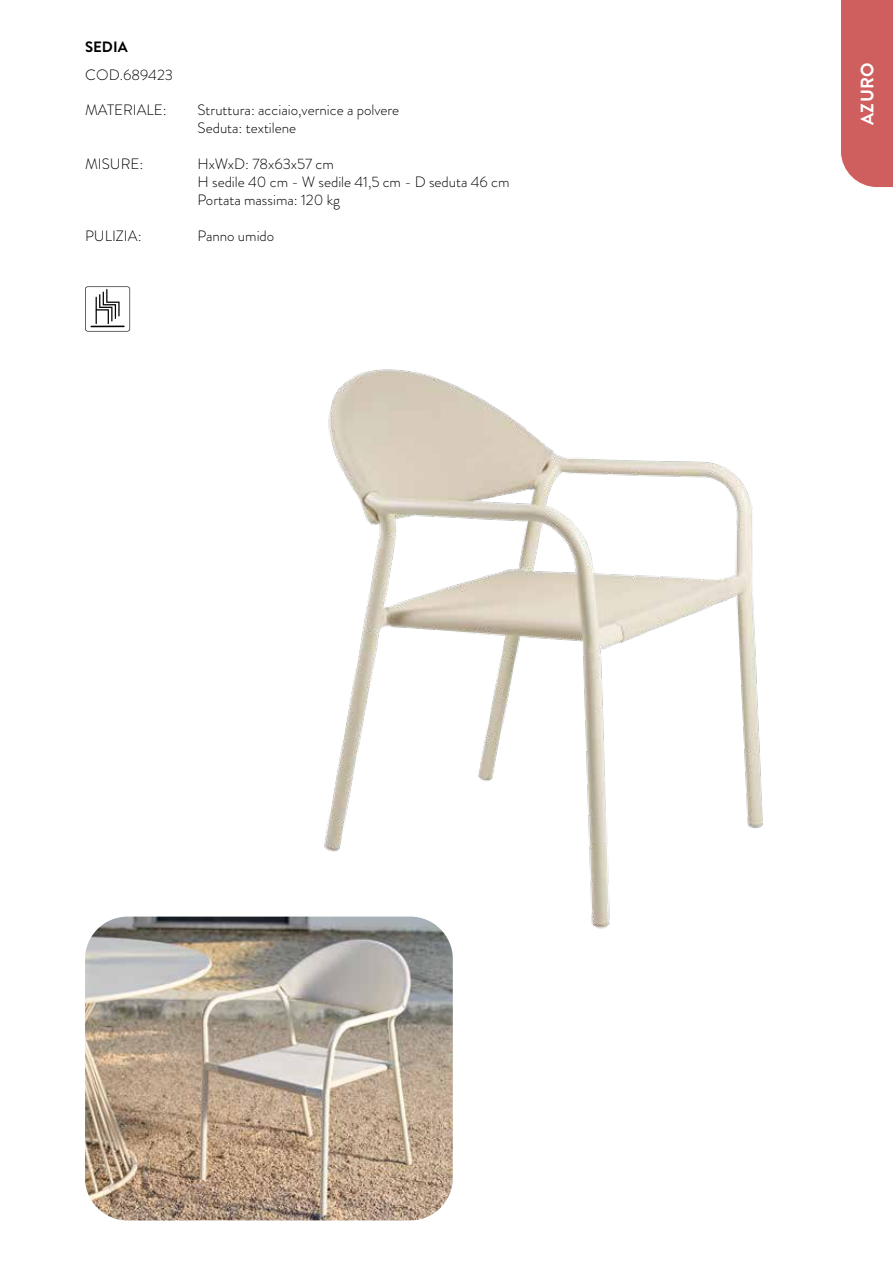
<style>
.page{position:relative;width:893px;height:1263px;background:#fff}
.page>*{position:absolute;margin:0;border:0;box-sizing:border-box;transform-origin:0 0}
.t1{font:700 18px "Brandon Grotesque";letter-spacing:.02em;color:#fff}
.t2{font:300 15px/18px "Brandon Grotesque";color:#000}
.t3{font:700 15px "Brandon Grotesque";color:#000}
</style>
<div class="page">
<div style="left:841px;top:0;width:52px;height:188px;background:#cf5e5e"></div>
<svg style="left:85px;top:286px;width:45px;height:45px"></svg>
<img style="left:324px;top:369px;width:439px;height:560px">
<img style="left:85px;top:916px;width:368px;height:304px">
<p class="t3" style="left:85px;top:36px;width:44px">SEDIA</p>
<p class="t2" style="left:85px;top:65px;width:89px">COD.689423</p>
<p class="t2" style="left:85px;top:100px;width:83px">MATERIALE:</p>
<p class="t2" style="left:198px;top:100px;width:203px">Struttura: acciaio,vernice a polvere<br>Seduta: textilene</p>
<p class="t2" style="left:85px;top:154px;width:60px">MISURE:</p>
<p class="t2" style="left:198px;top:154px;width:313px">HxWxD: 78x63x57 cm<br>H sedile 40 cm - W sedile 41,5 cm - D seduta 46 cm<br>Portata massima: 120 kg</p>
<p class="t2" style="left:85px;top:226px;width:58px">PULIZIA:</p>
<p class="t2" style="left:198px;top:226px;width:78px">Panno umido</p>
<p class="t1" style="left:855px;top:125px;width:64px;rotate:-90deg">AZURO</p>
</div>
